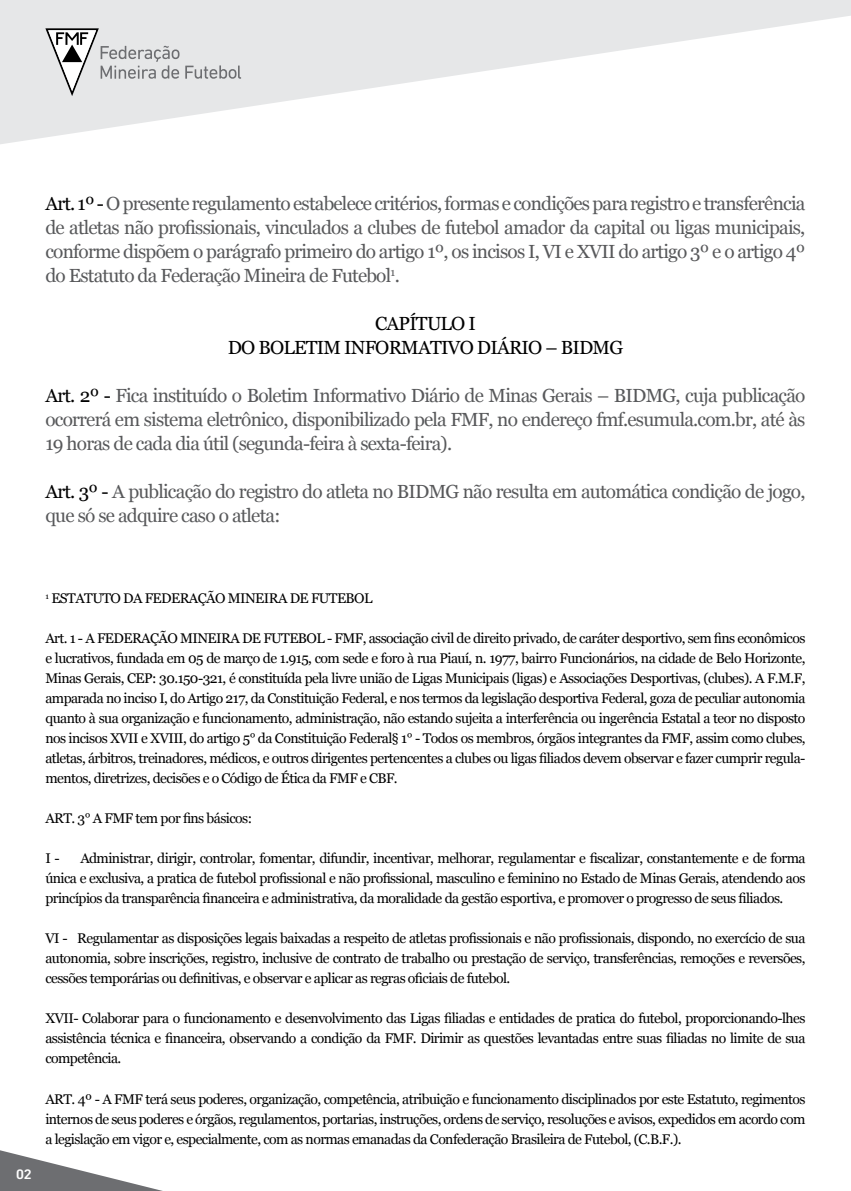
<style>
.page{position:relative;width:851px;height:1191px;background:#fff}
.page>*{position:absolute;margin:0;border:0;box-sizing:border-box;transform-origin:0 0}
.t1{font:19px/24px "Georgia";letter-spacing:-.04em;color:#58595b;text-align:justify}
.t2{font:19px/24px "Georgia";letter-spacing:-.04em;color:#000;text-align:center}
.t3{font:14px/20px "Georgia";letter-spacing:-.04em;color:#000;text-align:justify}
.t4{font:500 14px "DIN Next LT Pro";color:#fff;scale:1.11 1}
.s1{color:#000}
</style>
<div class="page">
<svg style="left:0;top:0;width:850px;height:144px;fill:#e6e7e8"></svg>
<svg style="left:185px;top:65px;width:56px;height:14px"></svg>
<svg style="left:45px;top:28px;width:134px;height:68px"></svg>
<svg style="left:0;top:1150px;width:163px;height:41px"></svg>
<p class="t1" style="left:45px;top:191px;width:761px"><span class="s1">Art. 1º -</span> O presente regulamento estabelece critérios, formas e condições para registro e transferência de atletas não profissionais, vinculados a clubes de futebol amador da capital ou ligas municipais, conforme dispõem o parágrafo primeiro do artigo 1º, os incisos I, VI e XVII do artigo 3º e o artigo 4º do Estatuto da Federação Mineira de Futebol<sup>1</sup>.</p>
<h1 class="t2" style="left:228px;top:311px;width:397px">CAPÍTULO I<br>DO BOLETIM INFORMATIVO DIÁRIO – BIDMG</h1>
<p class="t1" style="left:45px;top:383px;width:761px"><span class="s1">Art. 2º -</span> Fica instituído o Boletim Informativo Diário de Minas Gerais – BIDMG, cuja publicação ocorrerá em sistema eletrônico, disponibilizado pela FMF, no endereço fmf.esumula.com.br, até às 19 horas de cada dia útil (segunda-feira à sexta-feira).</p>
<h1 class="t1" style="left:45px;top:479px;width:761px"><span class="s1">Art. 3º -</span> A publicação do registro do atleta no BIDMG não resulta em automática condição de jogo, que só se adquire caso o atleta:</h1>
<p class="t4" style="left:16px;top:1166px;width:16px">02</p>
<p class="t3" style="left:45px;top:588px;width:328px"><sup>1</sup> ESTATUTO DA FEDERAÇÃO MINEIRA DE FUTEBOL</p>
<p class="t3" style="left:45px;top:628px;width:761px">Art. 1 - A FEDERAÇÃO MINEIRA DE FUTEBOL - FMF, associação civil de direito privado, de caráter desportivo, sem fins econômicos e lucrativos, fundada em 05 de março de 1.915, com sede e foro à rua Piauí, n. 1977, bairro Funcionários, na cidade de Belo Horizonte, Minas Gerais, CEP: 30.150-321, é constituída pela livre união de Ligas Municipais (ligas) e Associações Desportivas, (clubes). A F.M.F, amparada no inciso I, do Artigo 217, da Constituição Federal, e nos termos da legislação desportiva Federal, goza de peculiar autonomia quanto à sua organização e funcionamento, administração, não estando sujeita a interferência ou ingerência Estatal a teor no disposto nos incisos XVII e XVIII, do artigo 5° da Constituição Federal§ 1° - Todos os membros, órgãos integrantes da FMF, assim como clubes, atletas, árbitros, treinadores, médicos, e outros dirigentes pertencentes a clubes ou ligas filiados devem observar e fazer cumprir regula&shy;mentos, diretrizes, decisões e o Código de Ética da FMF e CBF.</p>
<p class="t3" style="left:45px;top:808px;width:208px">ART. 3° A FMF tem por fins básicos:</p>
<p class="t3" style="left:45px;top:848px;width:16px">I -</p>
<p class="t3" style="left:45px;top:848px;width:761px;text-indent:35px">Administrar, dirigir, controlar, fomentar, difundir, incentivar, melhorar, regulamentar e fiscalizar, constantemente e de forma única e exclusiva, a pratica de futebol profissional e não profissional, masculino e feminino no Estado de Minas Gerais, atendendo aos princípios da transparência financeira e administrativa, da moralidade da gestão esportiva, e promover o progresso de seus filiados.</p>
<p class="t3" style="left:45px;top:928px;width:761px">VI - Regulamentar as disposições legais baixadas a respeito de atletas profissionais e não profissionais, dispondo, no exercício de sua autonomia, sobre inscrições, registro, inclusive de contrato de trabalho ou prestação de serviço, transferências, remoções e reversões, cessões temporárias ou definitivas, e observar e aplicar as regras oficiais de futebol.</p>
<p class="t3" style="left:45px;top:1008px;width:761px">XVII- Colaborar para o funcionamento e desenvolvimento das Ligas filiadas e entidades de pratica do futebol, proporcionando-lhes assistência técnica e financeira, observando a condição da FMF. Dirimir as questões levantadas entre suas filiadas no limite de sua competência.</p>
<p class="t3" style="left:45px;top:1088px;width:761px">ART. 4º - A FMF terá seus poderes, organização, competência, atribuição e funcionamento disciplinados por este Estatuto, regimentos internos de seus poderes e órgãos, regulamentos, portarias, instruções, ordens de serviço, resoluções e avisos, expedidos em acordo com a legislação em vigor e, especialmente, com as normas emanadas da Confederação Brasileira de Futebol, (C.B.F.).</p>
</div>
